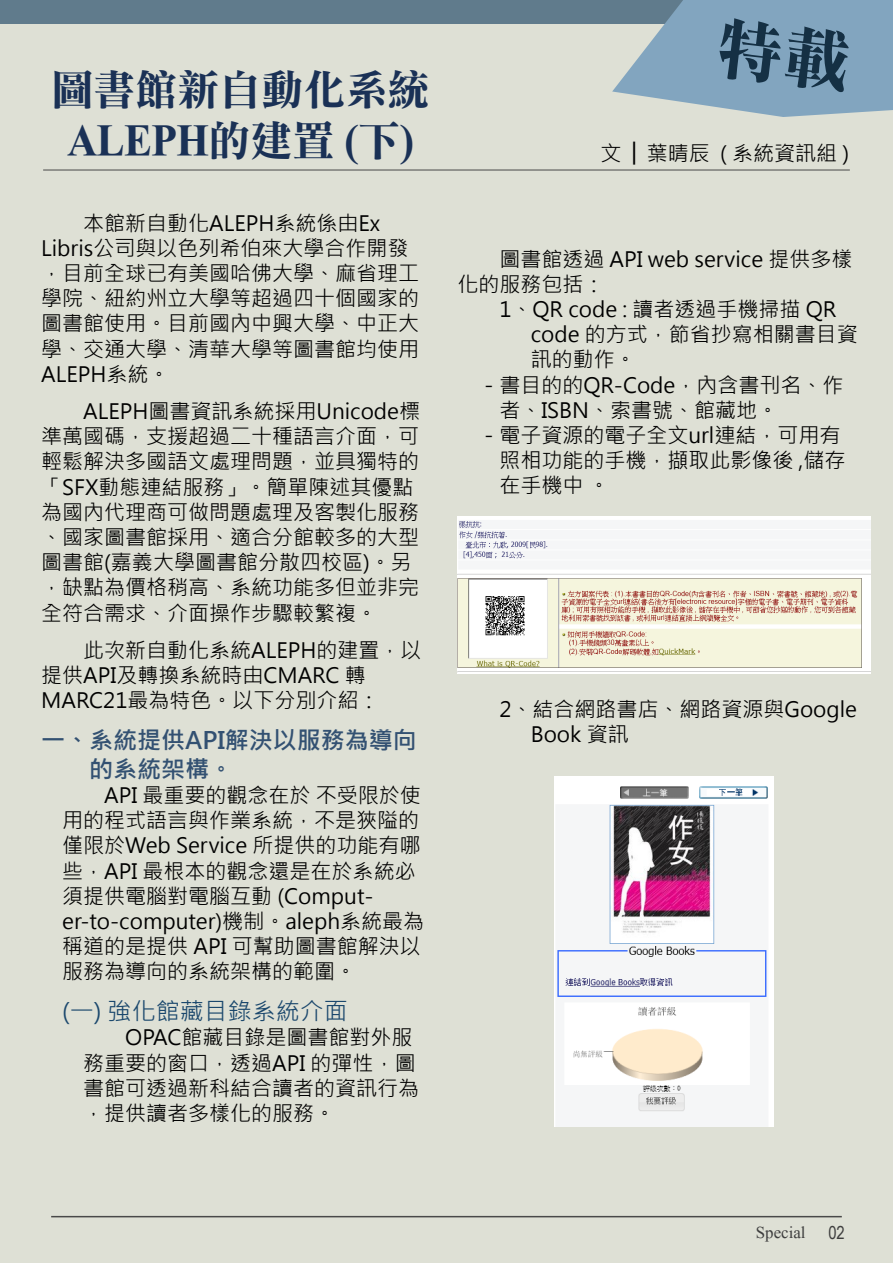
<style>
.page{position:relative;width:893px;height:1263px;background:#dee0d5}
.page>*{position:absolute;margin:0;border:0;box-sizing:border-box;transform-origin:0 0}
.t1{font:42px/50.4px "DF Li Song Bd HK BF";color:#1a3156;text-align:center}
.t2{font:700 24px/28.8px "Microsoft Jheng Hei";color:#335172}
.t3{font:24px "Microsoft Jheng Hei";color:#1b486d}
.t4{font:21px/25.2px "Microsoft Jheng Hei";color:#000}
.t5{font:21px "Aparajita";color:#3f3f3f}
.s1{font-family:"Arial Narrow";font-size:18px}
</style>
<div class="page">
<div style="left:0;top:0;width:893px;height:23px;background:#607b8c"></div>
<img style="left:457px;top:516px;width:413px;height:157px">
<hr style="left:51px;top:1216px;width:791px;height:1px;background:#494949">
<img style="left:554px;top:777px;width:219px;height:349px">
<hr style="left:43px;top:170px;width:807px;height:1px;background:#494949">
<svg style="left:612px;top:0;width:281px;height:117px"></svg>
<h1 class="t1" style="left:51px;top:66px;width:379px">圖書館新自動化系統<br>ALEPH的建置 (下)</h1>
<p class="t4" style="left:41px;top:210px;width:379px;text-indent:42px">本館新自動化ALEPH系統係由Ex<br>Libris公司與以色列希伯來大學合作開發，目前全球已有美國哈佛大學、麻省理工學院、紐約州立大學等超過四十個國家的圖書館使用。目前國內中興大學、中正大學、交通大學、清華大學等圖書館均使用<br>ALEPH系統。</p>
<p class="t4" style="left:41px;top:399px;width:380px;text-indent:42px">ALEPH圖書資訊系統採用Unicode標準萬國碼，支援超過二十種語言介面，可輕鬆解決多國語文處理問題，並具獨特的「SFX動態連結服務」。簡單陳述其優點為國內代理商可做問題處理及客製化服務、國家圖書館採用、適合分館較多的大型圖書館(嘉義大學圖書館分散四校區)。另，缺點為價格稍高、系統功能多但並非完全符合需求、介面操作步驟較繁複。</p>
<p class="t4" style="left:41px;top:637px;width:382px;text-indent:42px">此次新自動化系統ALEPH的建置，以提供API及轉換系統時由CMARC 轉<br>MARC21最為特色。以下分別介紹：</p>
<p class="t2" style="left:89px;top:726px;width:329px;text-indent:-48px">一、系統提供API解決以服務為導向的系統架構。</p>
<p class="t4" style="left:62px;top:783px;width:363px;text-indent:42px">API 最重要的觀念在於 不受限於使用的程式語言與作業系統，不是狹隘的僅限於Web Service 所提供的功能有哪些，API 最根本的觀念還是在於系統必須提供電腦對電腦互動 (Comput&shy;er-to-computer)機制。aleph系統最為稱道的是提供 API 可幫助圖書館解決以服務為導向的系統架構的範圍。</p>
<p class="t3" style="left:62px;top:996px;width:287px">(一) 強化館藏目錄系統介面</p>
<p class="t4" style="left:83px;top:1025px;width:337px;text-indent:42px">OPAC館藏目錄是圖書館對外服務重要的窗口，透過API 的彈性，圖書館可透過新科結合讀者的資訊行為，提供讀者多樣化的服務。</p>
<p class="t4" style="left:600px;top:141px;width:250px">文 │ 葉晴辰 ( 系統資訊組 )</p>
<p class="t4" style="left:457px;top:246px;width:397px;text-indent:42px">圖書館透過 API web service 提供多樣化的服務包括：</p>
<p class="t4" style="left:499px;top:297px;width:339px">1、QR code : 讀者透過手機掃描 QR</p>
<p class="t4" style="left:531px;top:322px;width:329px">code 的方式，節省抄寫相關書目資</p>
<p class="t4" style="left:531px;top:347px;width:106px">訊的動作。</p>
<p class="t4" style="left:478px;top:372px;width:367px">－書目的的QR-Code，內含書刊名、作</p>
<p class="t4" style="left:499px;top:397px;width:280px">者、ISBN、索書號、館藏地。</p>
<p class="t4" style="left:478px;top:423px;width:364px">－電子資源的電子全文url連結，可用有</p>
<p class="t4" style="left:499px;top:448px;width:348px">照相功能的手機，擷取此影像後 ,儲存</p>
<p class="t4" style="left:499px;top:473px;width:112px">在手機中 。</p>
<p class="t4" style="left:531px;top:696px;width:328px;text-indent:-32px">2、結合網路書店、網路資源與Google<br>Book 資訊</p>
<p class="t5" style="left:756px;top:1222px;width:90px">Special <span class="s1">02</span></p>
</div>
